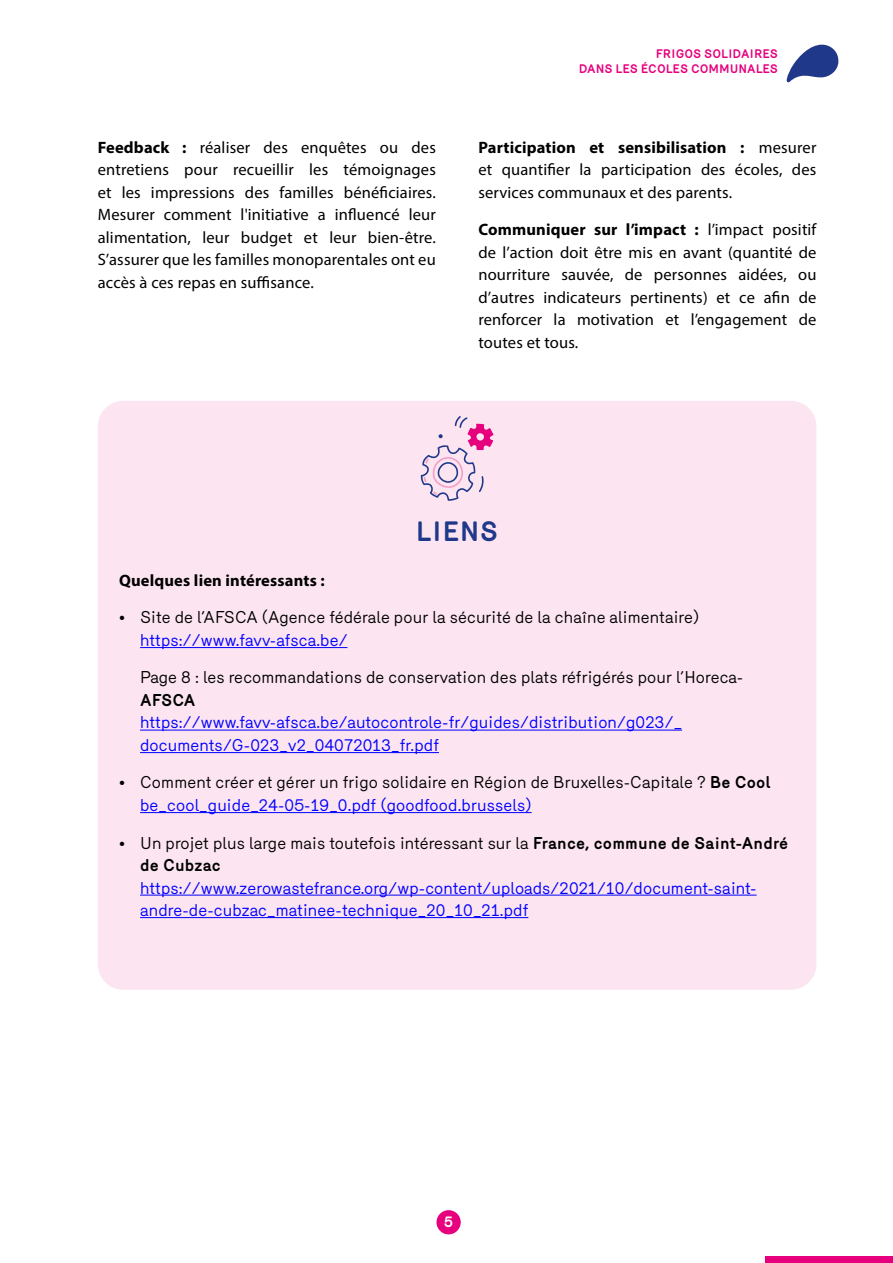
<style>
.page{position:relative;width:893px;height:1263px;background:#fff}
.page>*{position:absolute;margin:0;border:0;box-sizing:border-box;transform-origin:0 0}
.t1{font:700 27px "Mercury";letter-spacing:.01em;color:#20388a}
.t2{font:16.5px/22.5px "Myriad Pro";letter-spacing:.01em;color:#000;text-align:justify}
.t3{font:16.5px/22.5px "Merkury";letter-spacing:.01em;color:#000}
.t4{font:16.5px/22.5px "Merkury";letter-spacing:.01em;color:#00f}
.t5{font:700 16.5px "Myriad Pro";letter-spacing:.01em;color:#000}
.t6{font:700 16.5px "Mercury";letter-spacing:.005em;color:#000}
.t7{font:700 15px "Mercury";color:#fff}
.t8{font:700 12px/14.4px "Mercury";color:#e6007d;text-align:right}
.s1{font-weight:700}
.s2{font-family:"Mercury";font-weight:700}
.s3{color:#00f}
</style>
<div class="page">
<div style="left:765px;top:1256px;width:128px;height:7px;background:#e6007d"></div>
<div style="left:436px;top:1210px;width:25px;height:24px;background:#e6007d;border-radius:50%"></div>
<svg style="left:786px;top:45px;width:52px;height:37px"></svg>
<div style="left:98px;top:401px;width:718px;height:589px;background:#fce5f1;border-radius:26px"></div>
<hr style="left:140px;top:647px;width:207px;height:1px;background:#00f">
<hr style="left:140px;top:730px;width:542px;height:1px;background:#00f">
<hr style="left:140px;top:752px;width:299px;height:1px;background:#00f">
<hr style="left:140px;top:812px;width:392px;height:1px;background:#00f">
<hr style="left:140px;top:895px;width:617px;height:1px;background:#00f">
<hr style="left:140px;top:917px;width:388px;height:1px;background:#00f">
<svg style="left:421px;top:416px;width:72px;height:85px"></svg>
<p class="t8" style="left:579px;top:47px;width:201px">FRIGOS SOLIDAIRES<br>DANS LES ÉCOLES COMMUNALES</p>
<p class="t2" style="left:98px;top:136px;width:340px"><span class="s1">Feedback :</span> réaliser des enquêtes ou des entretiens pour recueillir les témoignages et les impressions des familles bénéficiaires.<br>Mesurer comment l'initiative a influencé leur alimentation, leur budget et leur bien-être.<br>S’assurer que les familles monoparentales ont eu accès à ces repas en suffisance.</p>
<p class="t2" style="left:478px;top:136px;width:340px"><span class="s1">Participation et sensibilisation :</span> mesurer et quantifier la participation des écoles, des services communaux et des parents.</p>
<p class="t2" style="left:478px;top:218px;width:340px"><span class="s1">Communiquer sur l’impact :</span> l’impact positif de l’action doit être mis en avant (quantité de nourriture sauvée, de personnes aidées, ou d’autres indicateurs pertinents) et ce afin de renforcer la motivation et l’engagement de toutes et tous.</p>
<h1 class="t1" style="left:416px;top:516px;width:84px">LIENS</h1>
<p class="t5" style="left:119px;top:570px;width:207px">Quelques lien intéressants :</p>
<p class="t3" style="left:119px;top:605px;width:582px">• Site de l’AFSCA (Agence fédérale pour la sécurité de la chaîne alimentaire)</p>
<p class="t4" style="left:140px;top:627px;width:209px">https://www.favv-afsca.be/</p>
<p class="t3" style="left:140px;top:665px;width:604px">Page 8 : les recommandations de conservation des plats réfrigérés pour l’Horeca-</p>
<p class="t6" style="left:140px;top:690px;width:57px">AFSCA</p>
<p class="t4" style="left:140px;top:710px;width:544px">https://www.favv-afsca.be/autocontrole-fr/guides/distribution/g023/_ documents/G-023_v2_04072013_fr.pdf</p>
<p class="t3" style="left:140px;top:770px;width:632px;text-indent:-21px">• Comment créer et gérer un frigo solidaire en Région de Bruxelles-Capitale ? <span class="s2">Be Cool </span><span class="s3">be_cool_guide_24-05-19_0.pdf (goodfood.brussels)</span></p>
<p class="t3" style="left:119px;top:830px;width:671px">• Un projet plus large mais toutefois intéressant sur la <span class="s2">France, commune de Saint-André</span></p>
<p class="t6" style="left:140px;top:855px;width:82px">de Cubzac</p>
<p class="t4" style="left:140px;top:875px;width:618px">https://www.zerowastefrance.org/wp-content/uploads/2021/10/document-saint&shy;andre-de-cubzac_matinee-technique_20_10_21.pdf</p>
<p class="t7" style="left:444px;top:1213px;width:10px">5</p>
</div>
